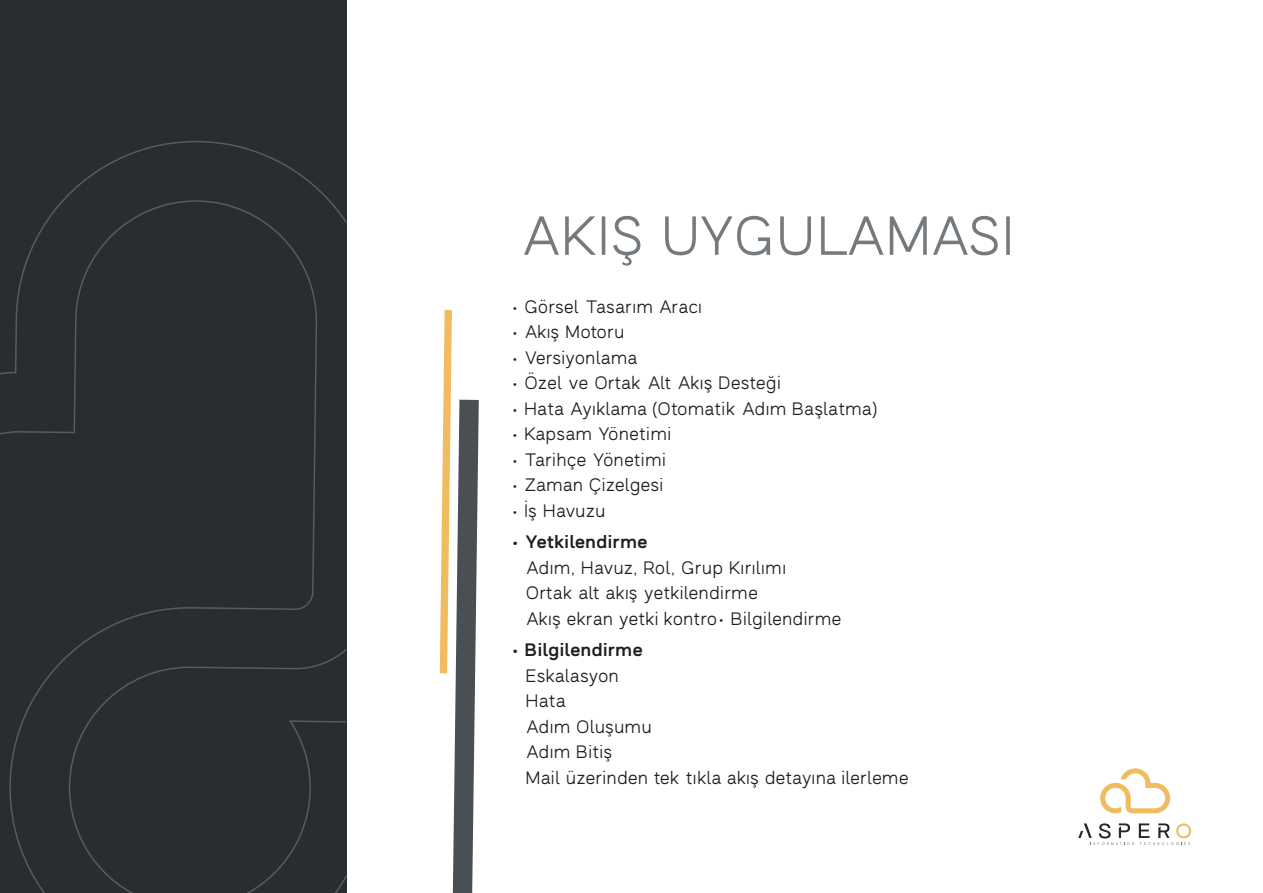
<style>
.page{position:relative;width:1263px;height:893px;background:#fff}
.page>*{position:absolute;margin:0;border:0;box-sizing:border-box;transform-origin:0 0}
.t1{font:54.9px "Salma Alfasans";letter-spacing:-.085em;color:#757a7e}
.t2{font:18px/25.5px "Salma Alfasans";letter-spacing:-.035em;color:#1c1f21}
.t3{font:700 18px "Salma Alfasans";letter-spacing:-.03em;color:#1c1f21}
.t4{font:18px "Salma Alfasans";letter-spacing:-.055em;color:#1c1f21}
.t5{font:18px "Salma Alfasans";letter-spacing:-.015em;color:#1c1f21}
.t6{font:18px "Salma Alfasans";letter-spacing:-.06em;color:#1c1f21}
</style>
<div class="page">
<svg style="left:440px;top:310px;width:39px;height:583px"></svg>
<div style="left:0;top:0;width:346px;height:893px;background:#292d30"></div>
<svg style="left:0;top:374px;width:317px;height:519px"></svg>
<svg style="left:69px;top:648px;width:277px;height:245px"></svg>
<svg style="left:0;top:141px;width:346px;height:233px"></svg>
<svg style="left:1078px;top:823px;width:113px;height:22px"></svg>
<svg style="left:1100px;top:768px;width:70px;height:45px"></svg>
<h1 class="t1" style="left:519px;top:202px;width:498px">AKIŞ UYGULAMASI</h1>
<p class="t2" style="left:511px;top:294px;width:192px">• Görsel Tasarım Aracı</p>
<p class="t6" style="left:511px;top:321px;width:115px">• Akış Motoru</p>
<p class="t2" style="left:511px;top:345px;width:128px">• Versiyonlama</p>
<p class="t4" style="left:511px;top:372px;width:272px">• Özel ve Ortak Alt Akış Desteği</p>
<p class="t2" style="left:511px;top:396px;width:368px">• Hata Ayıklama (Otomatik Adım Başlatma)</p>
<p class="t2" style="left:511px;top:421px;width:162px">• Kapsam Yönetimi</p>
<p class="t5" style="left:511px;top:449px;width:157px">• Tarihçe Yönetimi</p>
<p class="t2" style="left:511px;top:472px;width:154px">• Zaman Çizelgesi</p>
<p class="t2" style="left:511px;top:498px;width:96px">• İş Havuzu</p>
<p class="t3" style="left:511px;top:531px;width:139px">• Yetkilendirme</p>
<p class="t2" style="left:525px;top:555px;width:318px">Adım, Havuz, Rol, Grup Kırılımı<br>Ortak alt akış yetkilendirme<br>Akış ekran yetki kontro• Bilgilendirme</p>
<p class="t3" style="left:511px;top:639px;width:134px">• Bilgilendirme</p>
<p class="t2" style="left:525px;top:663px;width:386px">Eskalasyon<br>Hata<br>Adım Oluşumu<br>Adım Bitiş<br>Mail üzerinden tek tıkla akış detayına ilerleme</p>
</div>
